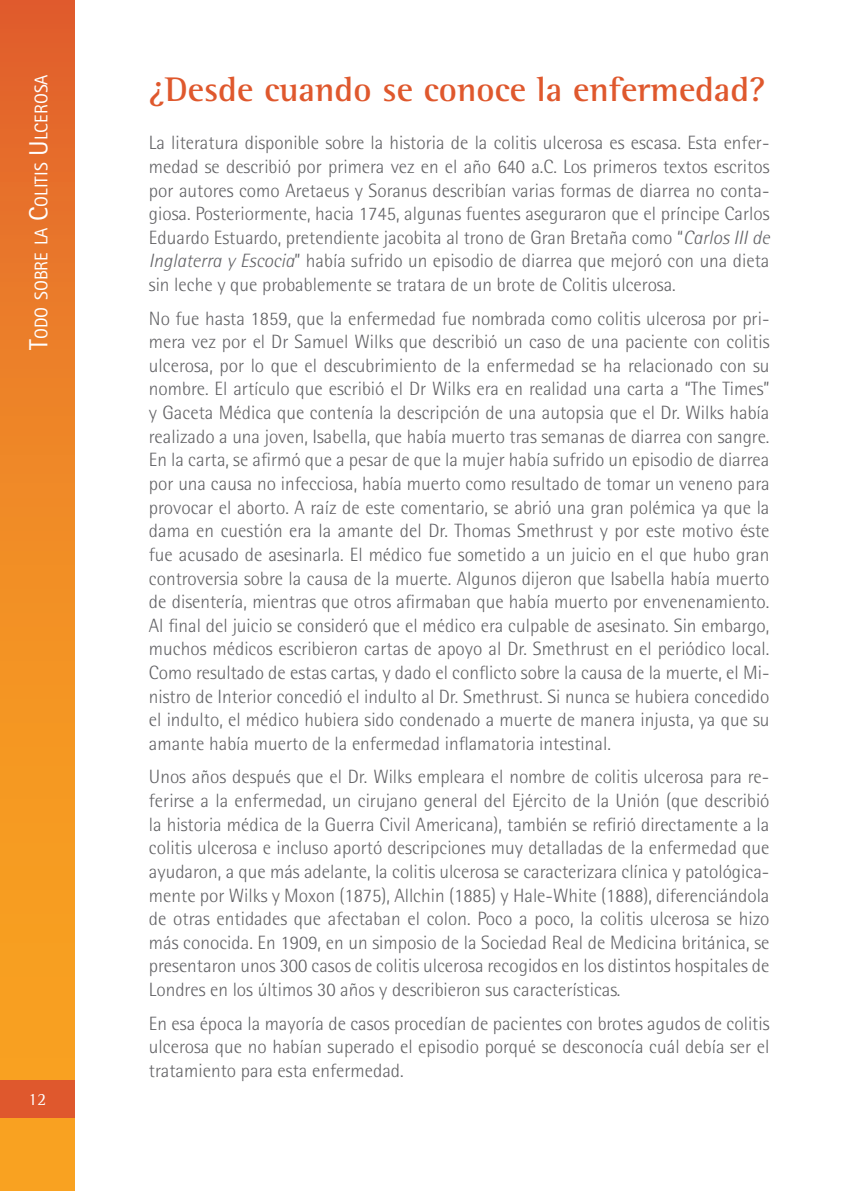
<style>
.page{position:relative;width:844px;height:1191px;background:#fff}
.page>*{position:absolute;margin:0;border:0;box-sizing:border-box;transform-origin:0 0}
.t1{font:700 35px "Rotis Semi Serif";color:#df582d}
.t2{font:300 19.25px/23.6px "Rotis Semi Sans";color:#636366;text-align:justify}
.t3{font:18.38px "Rotis Sans Serif";color:#fff}
.t4{font:17.5px "Rotis Semi Serif";color:#fff}
.s1{font-size:26.25px}
.s2{font-style:italic}
</style>
<div class="page">
<div style="left:0;top:0;width:74px;height:1191px;background:linear-gradient(to bottom,#e3672d,#fdae1e)"></div>
<div style="left:0;top:1080px;width:74px;height:37px;background:#df582d"></div>
<p class="t3" style="left:30px;top:350px;width:277px;rotate:-90deg"><span class="s1">T</span>odo sobre la <span class="s1">C</span>olitis <span class="s1">U</span>lcerosa</p>
<h1 class="t1" style="left:149px;top:68px;width:617px">¿Desde cuando se conoce la enfermedad?</h1>
<p class="t2" style="left:149px;top:131px;width:622px">La literatura disponible sobre la historia de la colitis ulcerosa es escasa. Esta enfer&shy;medad se describió por primera vez en el año 640 a.C. Los primeros textos escritos por autores como Aretaeus y Soranus describían varias formas de diarrea no conta&shy;giosa. Posteriormente, hacia 1745, algunas fuentes aseguraron que el príncipe Carlos Eduardo Estuardo, pretendiente jacobita al trono de Gran Bretaña como “<span class="s2">Carlos III de Inglaterra y Escocia</span>” había sufrido un episodio de diarrea que mejoró con una dieta sin leche y que probablemente se tratara de un brote de Colitis ulcerosa.</p>
<p class="t2" style="left:149px;top:306px;width:622px">No fue hasta 1859, que la enfermedad fue nombrada como colitis ulcerosa por pri&shy;mera vez por el Dr Samuel Wilks que describió un caso de una paciente con colitis ulcerosa, por lo que el descubrimiento de la enfermedad se ha relacionado con su nombre. El artículo que escribió el Dr Wilks era en realidad una carta a “The Times” y Gaceta Médica que contenía la descripción de una autopsia que el Dr. Wilks había realizado a una joven, Isabella, que había muerto tras semanas de diarrea con sangre.<br>En la carta, se afirmó que a pesar de que la mujer había sufrido un episodio de diarrea por una causa no infecciosa, había muerto como resultado de tomar un veneno para provocar el aborto. A raíz de este comentario, se abrió una gran polémica ya que la dama en cuestión era la amante del Dr. Thomas Smethrust y por este motivo éste fue acusado de asesinarla. El médico fue sometido a un juicio en el que hubo gran controversia sobre la causa de la muerte. Algunos dijeron que Isabella había muerto de disentería, mientras que otros afirmaban que había muerto por envenenamiento.<br>Al final del juicio se consideró que el médico era culpable de asesinato. Sin embargo, muchos médicos escribieron cartas de apoyo al Dr. Smethrust en el periódico local.<br>Como resultado de estas cartas, y dado el conflicto sobre la causa de la muerte, el Mi&shy;nistro de Interior concedió el indulto al Dr. Smethrust. Si nunca se hubiera concedido el indulto, el médico hubiera sido condenado a muerte de manera injusta, ya que su amante había muerto de la enfermedad inflamatoria intestinal.</p>
<p class="t2" style="left:149px;top:765px;width:622px">Unos años después que el Dr. Wilks empleara el nombre de colitis ulcerosa para re&shy;ferirse a la enfermedad, un cirujano general del Ejército de la Unión (que describió la historia médica de la Guerra Civil Americana), también se refirió directamente a la colitis ulcerosa e incluso aportó descripciones muy detalladas de la enfermedad que ayudaron, a que más adelante, la colitis ulcerosa se caracterizara clínica y patológica&shy;mente por Wilks y Moxon (1875), Allchin (1885) y Hale-White (1888), diferenciándola de otras entidades que afectaban el colon. Poco a poco, la colitis ulcerosa se hizo más conocida. En 1909, en un simposio de la Sociedad Real de Medicina británica, se presentaron unos 300 casos de colitis ulcerosa recogidos en los distintos hospitales de Londres en los últimos 30 años y describieron sus características.</p>
<p class="t2" style="left:149px;top:1011px;width:622px">En esa época la mayoría de casos procedían de pacientes con brotes agudos de colitis ulcerosa que no habían superado el episodio porqué se desconocía cuál debía ser el tratamiento para esta enfermedad.</p>
<p class="t4" style="left:28px;top:1089px;width:20px">12</p>
</div>
